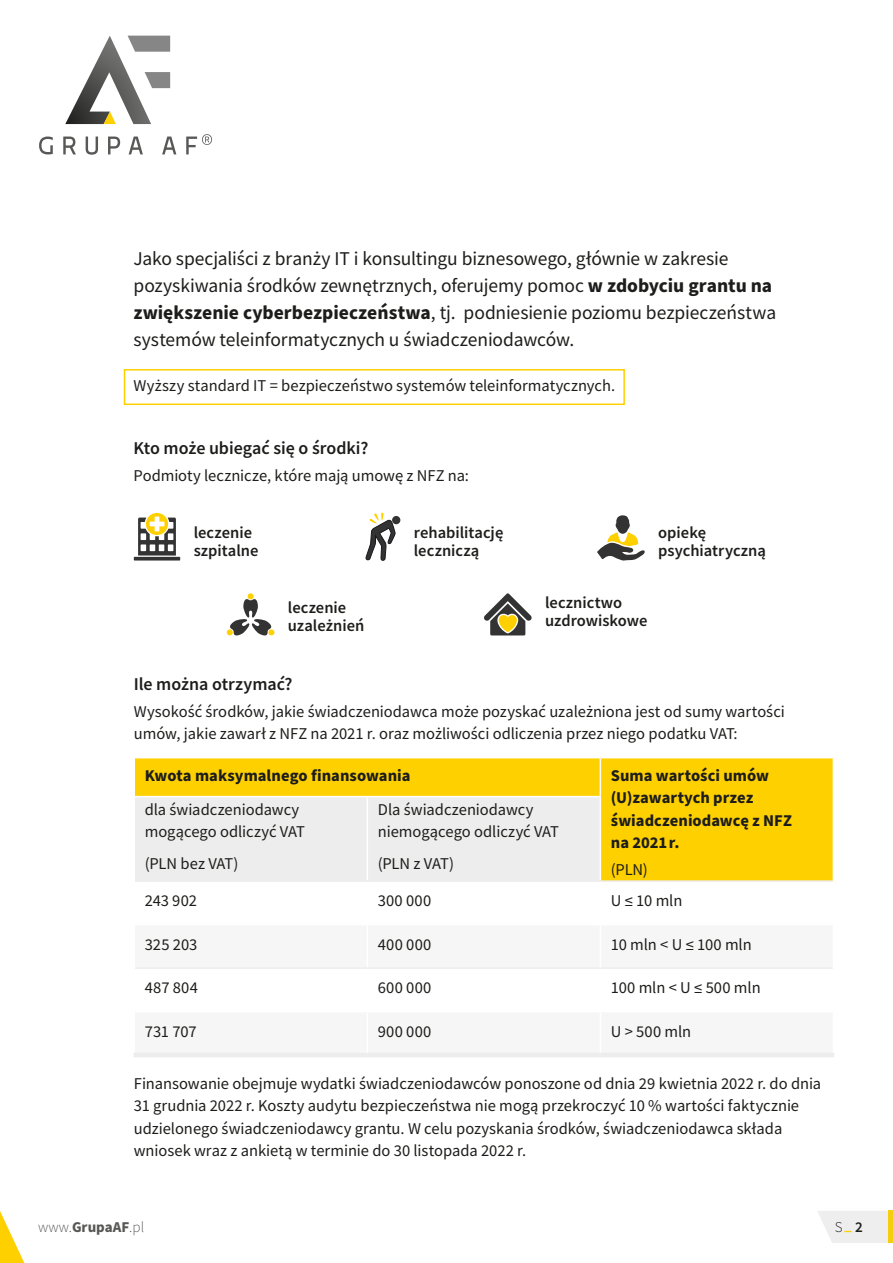
<style>
.page{position:relative;width:893px;height:1263px;background:#fff}
.page>*{position:absolute;margin:0;border:0;box-sizing:border-box;transform-origin:0 0}
.Wstęp{font:19.5px/27px "Source Sans Pro";letter-spacing:-.005em;color:#1d1d1b}
.Nag_h3{font:600 18px "Source Sans Pro";letter-spacing:-.005em;color:#1d1d1b}
.tekst_pad_dol{font:16.5px/22.5px "Source Sans Pro";color:#1d1d1b}
.Tekst_Ikony{font:600 16.5px/18px "Source Sans Pro";color:#1d1d1b}
.TAB_SubNag{font:16.5px/22.5px "Source Sans Pro";letter-spacing:-.005em;color:#1d1d1b}
.TAB_Nag{font:700 16.5px/22.5px "Source Sans Pro";color:#1d1d1b}
.t1{font:300 15px "Source Sans Pro";color:#575756}
.t2{font:300 15px "Source Sans Pro";color:#1d1d1b}
.s1{font-weight:700}
.s2{font-weight:600}
</style>
<div class="page">
<svg style="left:818px;top:1211px;width:71px;height:32px;background:#efefec"></svg>
<svg style="left:0;top:1211px;width:25px;height:52px"></svg>
<hr style="left:889px;top:1211px;width:4px;height:32px;background:#f3cf0d">
<svg style="left:63px;top:137px;width:13px;height:17px"></svg>
<svg style="left:86px;top:137px;width:12px;height:18px"></svg>
<svg style="left:108px;top:137px;width:12px;height:17px"></svg>
<svg style="left:129px;top:137px;width:14px;height:17px"></svg>
<svg style="left:162px;top:137px;width:14px;height:17px"></svg>
<svg style="left:39px;top:137px;width:14px;height:17px"></svg>
<svg style="left:65px;top:36px;width:105px;height:88px"></svg>
<svg style="left:186px;top:134px;width:26px;height:20px"></svg>
<div style="left:124px;top:369px;width:501px;height:36px;border:2px solid #ffd000"></div>
<div style="left:135px;top:758px;width:698px;height:122px;background:#ffd000"></div>
<div style="left:135px;top:797px;width:465px;height:83px;background:#ededed"></div>
<svg style="left:135px;top:1052px;width:697px;height:1px"></svg>
<hr style="left:600px;top:758px;width:1px;height:38px;background:#fff">
<hr style="left:134px;top:796px;width:233px;height:1px;background:#fff">
<hr style="left:367px;top:796px;width:234px;height:1px;background:#fff">
<hr style="left:367px;top:797px;width:1px;height:83px;background:#fff">
<hr style="left:600px;top:797px;width:1px;height:83px;background:#fff">
<hr style="left:367px;top:1012px;width:1px;height:41px;background:#fff">
<hr style="left:600px;top:1012px;width:1px;height:41px;background:#fff">
<hr style="left:134px;top:1053px;width:233px;height:4px;background:#ededed">
<hr style="left:367px;top:1053px;width:233px;height:4px;background:#ededed">
<hr style="left:600px;top:1053px;width:234px;height:4px;background:#ededed">
<hr style="left:135px;top:967px;width:232px;height:2px;background:#ededed">
<hr style="left:367px;top:967px;width:233px;height:2px;background:#ededed">
<hr style="left:600px;top:967px;width:233px;height:2px;background:#ededed">
<hr style="left:135px;top:880px;width:232px;height:2px;background:#ededed">
<hr style="left:367px;top:880px;width:233px;height:2px;background:#ededed">
<hr style="left:600px;top:880px;width:233px;height:2px;background:#ededed">
<svg style="left:138px;top:513px;width:38px;height:43px"></svg>
<hr style="left:134px;top:557px;width:46px;height:3px;background:#333">
<svg style="left:226px;top:593px;width:49px;height:43px"></svg>
<div style="left:392px;top:516px;width:8px;height:8px;background:#333;border-radius:50%"></div>
<svg style="left:366px;top:513px;width:29px;height:48px"></svg>
<svg style="left:597px;top:515px;width:48px;height:46px"></svg>
<svg style="left:484px;top:593px;width:48px;height:42px"></svg>
<h2 class="Wstęp" style="left:134px;top:245px;width:644px">Jako specjaliści z branży IT i konsultingu biznesowego, głównie w zakresie pozyskiwania środków zewnętrznych, oferujemy pomoc <span class="s1">w zdobyciu grantu na zwiększenie cyberbezpieczeństwa</span>, tj. podniesienie poziomu bezpieczeństwa systemów teleinformatycznych u świadczeniodawców.</h2>
<p class="tekst_pad_dol" style="left:134px;top:374px;width:483px">Wyższy standard IT = bezpieczeństwo systemów teleinformatycznych.</p>
<h3 class="Nag_h3" style="left:134px;top:436px;width:236px">Kto może ubiegać się o środki?</h3>
<p class="tekst_pad_dol" style="left:134px;top:464px;width:337px">Podmioty lecznicze, które mają umowę z NFZ na:</p>
<p class="Tekst_Ikony" style="left:194px;top:523px;width:66px">leczenie szpitalne</p>
<p class="Tekst_Ikony" style="left:414px;top:523px;width:91px">rehabilitację leczniczą</p>
<p class="Tekst_Ikony" style="left:658px;top:523px;width:109px">opiekę psychiatryczną</p>
<p class="Tekst_Ikony" style="left:288px;top:598px;width:78px">leczenie uzależnień</p>
<p class="Tekst_Ikony" style="left:545px;top:593px;width:104px">lecznictwo uzdrowiskowe</p>
<h3 class="Nag_h3" style="left:134px;top:672px;width:160px">Ile można otrzymać?</h3>
<p class="tekst_pad_dol" style="left:134px;top:700px;width:653px">Wysokość środków, jakie świadczeniodawca może pozyskać uzależniona jest od sumy wartości umów, jakie zawarł z NFZ na 2021 r. oraz możliwości odliczenia przez niego podatku VAT:</p>
<p class="TAB_Nag" style="left:145px;top:764px;width:267px">Kwota maksymalnego finansowania</p>
<p class="TAB_Nag" style="left:611px;top:764px;width:183px">Suma wartości umów (U)zawartych przez świadczeniodawcę z NFZ na 2021 r.</p>
<p class="tekst_pad_dol" style="left:611px;top:858px;width:39px">(PLN)</p>
<p class="TAB_SubNag" style="left:145px;top:798px;width:162px">dla świadczeniodawcy mogącego odliczyć VAT</p>
<p class="TAB_SubNag" style="left:145px;top:852px;width:95px">(PLN bez VAT)</p>
<p class="TAB_SubNag" style="left:378px;top:798px;width:183px">Dla świadczeniodawcy niemogącego odliczyć VAT</p>
<p class="TAB_SubNag" style="left:378px;top:852px;width:78px">(PLN z VAT)</p>
<p class="tekst_pad_dol" style="left:145px;top:889px;width:54px">243 902</p>
<p class="tekst_pad_dol" style="left:378px;top:889px;width:55px">300 000</p>
<p class="tekst_pad_dol" style="left:611px;top:889px;width:73px">U ≤ 10 mln</p>
<p class="tekst_pad_dol" style="left:145px;top:933px;width:54px">325 203</p>
<p class="tekst_pad_dol" style="left:378px;top:933px;width:55px">400 000</p>
<p class="tekst_pad_dol" style="left:611px;top:933px;width:142px">10 mln &lt; U ≤ 100 mln</p>
<p class="tekst_pad_dol" style="left:145px;top:976px;width:55px">487 804</p>
<p class="tekst_pad_dol" style="left:378px;top:976px;width:55px">600 000</p>
<p class="tekst_pad_dol" style="left:611px;top:976px;width:151px">100 mln &lt; U ≤ 500 mln</p>
<p class="tekst_pad_dol" style="left:145px;top:1020px;width:53px">731 707</p>
<p class="tekst_pad_dol" style="left:378px;top:1020px;width:55px">900 000</p>
<p class="tekst_pad_dol" style="left:611px;top:1020px;width:82px">U &gt; 500 mln</p>
<p class="tekst_pad_dol" style="left:134px;top:1072px;width:689px">Finansowanie obejmuje wydatki świadczeniodawców ponoszone od dnia 29 kwietnia 2022 r. do dnia 31 grudnia 2022 r. Koszty audytu bezpieczeństwa nie mogą przekroczyć 10 % wartości faktycznie udzielonego świadczeniodawcy grantu. W celu pozyskania środków, świadczeniodawca składa wniosek wraz z ankietą w terminie do 30 listopada 2022 r.</p>
<p class="t1" style="left:38px;top:1217px;width:107px">www.<span class="s1">GrupaAF</span>.pl</p>
<p class="t2" style="left:835px;top:1217px;width:29px">S<sup>_</sup><span class="s2">2</span></p>
</div>
